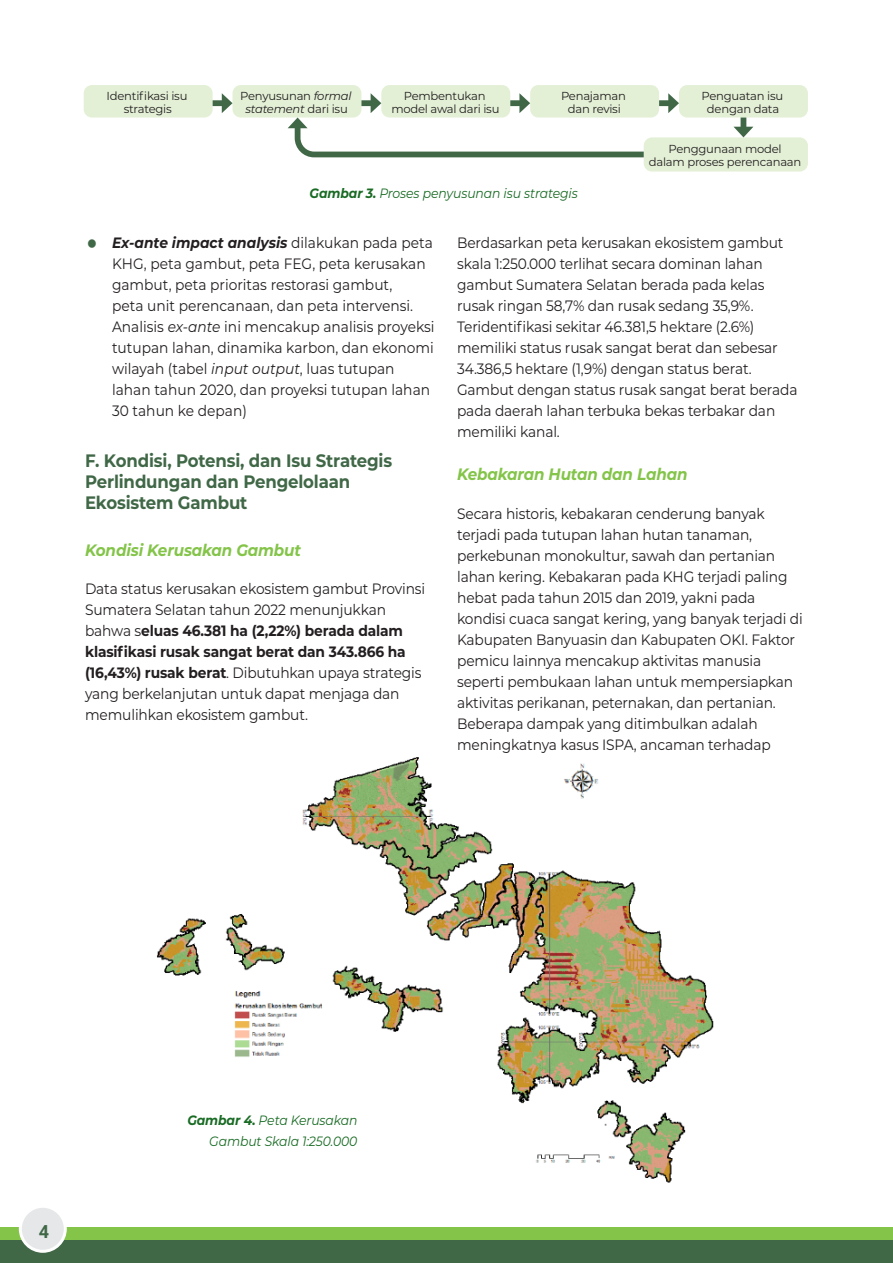
<style>
.page{position:relative;width:893px;height:1263px;background:#fff}
.page>*{position:absolute;margin:0;border:0;box-sizing:border-box;transform-origin:0 0}
.Heading_1{font:700 18px/21px "Montserrat";letter-spacing:-.01em;color:#406847;scale:.92 1}
.t1{font:700 18px "Roboto";color:#406847}
.Heading_2{font:italic 700 16.5px "Montserrat";letter-spacing:-.01em;color:#83c449;scale:.92 1}
.t2{font:15px/21px "Montserrat";letter-spacing:-.01em;color:#231f20;scale:.92 1}
.t3{font:italic 13.5px/21px "Montserrat";letter-spacing:-.01em;color:#196b24;text-align:right;scale:.92 1}
.t4{font:11.55px/13px "Montserrat";letter-spacing:-.02em;color:#231f20;text-align:center}
.s1{font-style:italic}
.s2{font-weight:700}
.s3{font-weight:700;font-style:italic}
</style>
<div class="page">
<div style="left:0;top:1239px;width:893px;height:24px;background:#406847"></div>
<div style="left:0;top:1227px;width:893px;height:12px;background:#83c449"></div>
<div style="left:20px;top:1206px;width:45px;height:45px;background:#e6e7e9;border-radius:50%"></div>
<div style="left:19px;top:1205px;width:48px;height:48px;border:3px solid #fff;border-radius:50%"></div>
<img style="left:157px;top:757px;width:557px;height:426px">
<div style="left:84px;top:85px;width:129px;height:33px;background:#e3f0d6;border-radius:8px"></div>
<div style="left:233px;top:85px;width:128px;height:33px;background:#e3f0d6;border-radius:8px"></div>
<div style="left:381px;top:85px;width:129px;height:33px;background:#e3f0d6;border-radius:8px"></div>
<div style="left:530px;top:85px;width:129px;height:33px;background:#e3f0d6;border-radius:8px"></div>
<div style="left:679px;top:85px;width:129px;height:33px;background:#e3f0d6;border-radius:8px"></div>
<div style="left:644px;top:137px;width:164px;height:35px;background:#e3f0d6;border-radius:8px"></div>
<div style="left:213px;top:100px;width:12px;height:6px;background:#406847"></div>
<svg style="left:222px;top:93px;width:10px;height:20px"></svg>
<div style="left:659px;top:100px;width:13px;height:6px;background:#406847"></div>
<svg style="left:668px;top:93px;width:11px;height:20px"></svg>
<div style="left:741px;top:118px;width:5px;height:12px;background:#406847"></div>
<svg style="left:734px;top:127px;width:19px;height:10px"></svg>
<svg style="left:288px;top:93px;width:361px;height:67px"></svg>
<p class="t4" style="left:107px;top:89px;width:82px">Identifikasi isu strategis</p>
<p class="t4" style="left:240px;top:89px;width:113px">Penyusunan <span class="s1">formal statement</span> dari isu</p>
<p class="t4" style="left:391px;top:89px;width:110px">Pembentukan model awal dari isu</p>
<p class="t4" style="left:561px;top:89px;width:66px">Penajaman dan revisi</p>
<p class="t4" style="left:701px;top:89px;width:83px">Penguatan isu dengan data</p>
<p class="t4" style="left:649px;top:142px;width:154px">Penggunaan model<br>dalam proses perencanaan</p>
<p class="t3" style="left:310px;top:182px;width:293px"><span class="s2">Gambar 3.</span> Proses penyusunan isu strategis</p>
<p class="t2" style="left:112px;top:232px;width:352px"><span class="s3">Ex-ante impact analysis</span> dilakukan pada peta KHG, peta gambut, peta FEG, peta kerusakan gambut, peta prioritas restorasi gambut,<br>peta unit perencanaan, dan peta intervensi.<br>Analisis <span class="s1">ex-ante</span> ini mencakup analisis proyeksi tutupan lahan, dinamika karbon, dan ekonomi wilayah (tabel <span class="s1">input output</span>, luas tutupan lahan tahun 2020, dan proyeksi tutupan lahan 30 tahun ke depan)</p>
<p class="Heading_1" style="left:85px;top:449px;width:335px">F. Kondisi, Potensi, dan Isu Strategis<br>Perlindungan dan Pengelolaan<br>Ekosistem Gambut</p>
<p class="Heading_2" style="left:85px;top:538px;width:236px">Kondisi Kerusakan Gambut</p>
<p class="t2" style="left:85px;top:578px;width:371px">Data status kerusakan ekosistem gambut Provinsi Sumatera Selatan tahun 2022 menunjukkan bahwa s<span class="s2">eluas 46.381 ha (2,22%) berada dalam klasifikasi rusak sangat berat dan 343.866 ha (16,43%) rusak berat</span>. Dibutuhkan upaya strategis yang berkelanjutan untuk dapat menjaga dan memulihkan ekosistem gambut.</p>
<p class="t2" style="left:457px;top:232px;width:372px">Berdasarkan peta kerusakan ekosistem gambut skala 1:250.000 terlihat secara dominan lahan gambut Sumatera Selatan berada pada kelas rusak ringan 58,7% dan rusak sedang 35,9%.<br>Teridentifikasi sekitar 46.381,5 hektare (2.6%) memiliki status rusak sangat berat dan sebesar 34.386,5 hektare (1,9%) dengan status berat.<br>Gambut dengan status rusak sangat berat berada pada daerah lahan terbuka bekas terbakar dan memiliki kanal.</p>
<p class="Heading_2" style="left:457px;top:462px;width:252px">Kebakaran Hutan dan Lahan</p>
<p class="t2" style="left:457px;top:502px;width:377px">Secara historis, kebakaran cenderung banyak terjadi pada tutupan lahan hutan tanaman, perkebunan monokultur, sawah dan pertanian lahan kering. Kebakaran pada KHG terjadi paling hebat pada tahun 2015 dan 2019, yakni pada kondisi cuaca sangat kering, yang banyak terjadi di Kabupaten Banyuasin dan Kabupaten OKI. Faktor pemicu lainnya mencakup aktivitas manusia seperti pembukaan lahan untuk mempersiapkan aktivitas perikanan, peternakan, dan pertanian.<br>Beberapa dampak yang ditimbulkan adalah meningkatnya kasus ISPA, ancaman terhadap</p>
<p class="t1" style="left:39px;top:1219px;width:12px">4</p>
<p class="t3" style="left:187px;top:1109px;width:186px"><span class="s2">Gambar 4.</span> Peta Kerusakan<br>Gambut Skala 1:250.000</p>
</div>
